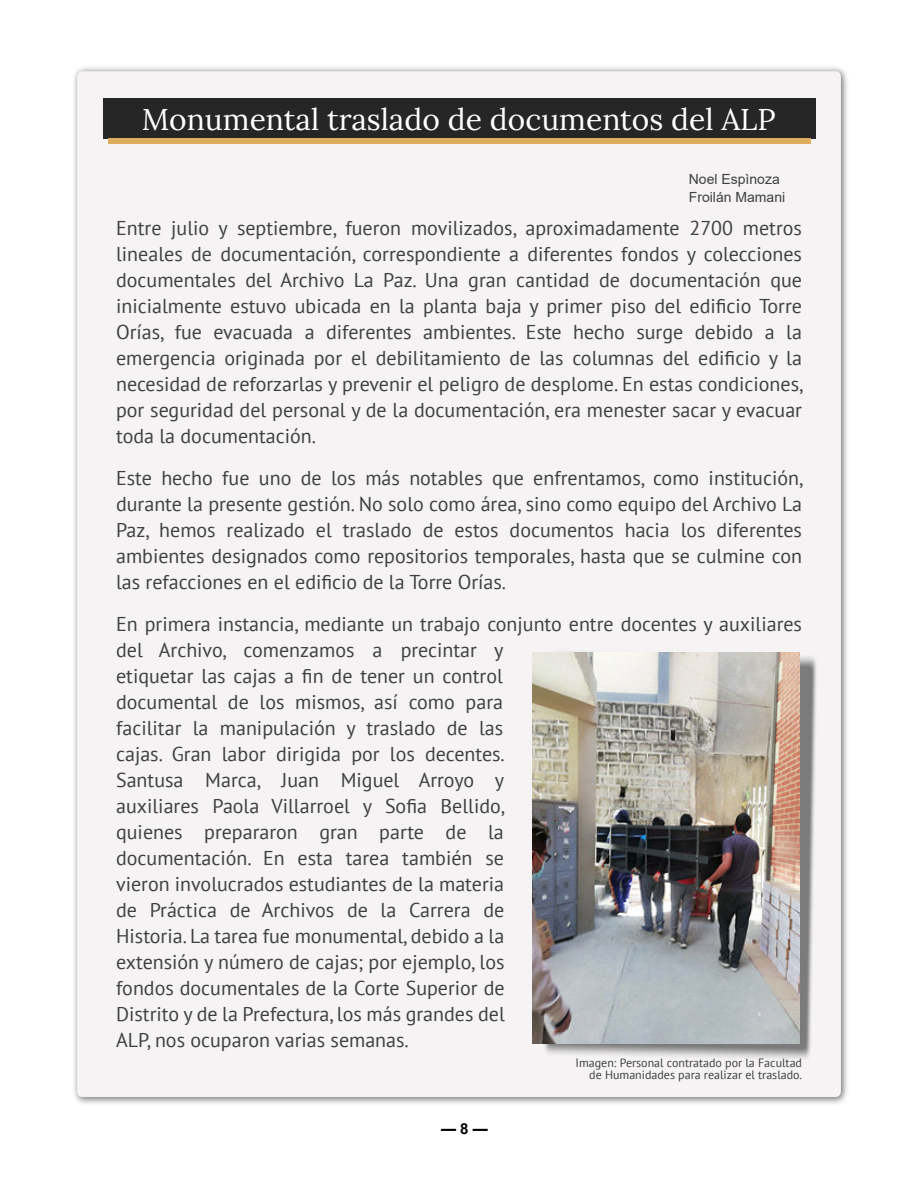
<style>
.page{position:relative;width:918px;height:1188px;background:#fff}
.page>*{position:absolute;margin:0;border:0;box-sizing:border-box;transform-origin:0 0}
.t1{font:30px "Lora";color:#fff}
.t2{font:20px/26px "PT Sans";color:#404040;text-align:justify}
.t3{font:700 15px "Arial";color:#000}
.t4{font:14px/18px "Arial";color:#404040}
.t5{font:12px/12px "PT Sans";color:#404040;text-align:right}
</style>
<div class="page">
<img style="left:74px;top:67px;width:773px;height:1037px">
<div style="left:77px;top:71px;width:764px;height:1026px;background:#f5f3f4"></div>
<div style="left:103px;top:98px;width:713px;height:40px;background:#262626"></div>
<div style="left:108px;top:138px;width:702px;height:6px;background:#deac5d"></div>
<img style="left:542px;top:648px;width:277px;height:414px">
<img style="left:532px;top:653px;width:267px;height:390px">
<h1 class="t1" style="left:142px;top:100px;width:635px">Monumental traslado de documentos del ALP</h1>
<p class="t4" style="left:689px;top:171px;width:98px">Noel Espìnoza<br>Froilán Mamani</p>
<p class="t2" style="left:116px;top:214px;width:689px">Entre julio y septiembre, fueron movilizados, aproximadamente 2700 metros lineales de documentación, correspondiente a diferentes fondos y colecciones documentales del Archivo La Paz. Una gran cantidad de documentación que inicialmente estuvo ubicada en la planta baja y primer piso del edificio Torre Orías, fue evacuada a diferentes ambientes. Este hecho surge debido a la emergencia originada por el debilitamiento de las columnas del edificio y la necesidad de reforzarlas y prevenir el peligro de desplome. En estas condiciones, por seguridad del personal y de la documentación, era menester sacar y evacuar toda la documentación.</p>
<p class="t2" style="left:116px;top:464px;width:689px">Este hecho fue uno de los más notables que enfrentamos, como institución, durante la presente gestión. No solo como área, sino como equipo del Archivo La Paz, hemos realizado el traslado de estos documentos hacia los diferentes ambientes designados como repositorios temporales, hasta que se culmine con las refacciones en el edificio de la Torre Orías.</p>
<p class="t2" style="left:116px;top:610px;width:687px;text-align:left">En primera instancia, mediante un trabajo conjunto entre docentes y auxiliares del Archivo, comenzamos a precintar y<br>etiquetar las cajas a fin de tener un control<br>documental de los mismos, así como para<br>facilitar la manipulación y traslado de las<br>cajas. Gran labor dirigida por los decentes.<br>Santusa Marca, Juan Miguel Arroyo y<br>auxiliares Paola Villarroel y Sofia Bellido,<br>quienes prepararon gran parte de la<br>documentación. En esta tarea también se<br>vieron involucrados estudiantes de la materia<br>de Práctica de Archivos de la Carrera de<br>Historia. La tarea fue monumental, debido a la<br>extensión y número de cajas; por ejemplo, los<br>fondos documentales de la Corte Superior de<br>Distrito y de la Prefectura, los más grandes del<br>ALP, nos ocuparon varias semanas.</p>
<p class="t3" style="left:441px;top:1123px;width:48px">—8—</p>
<p class="t5" style="left:576px;top:1056px;width:228px">Imagen: Personal contratado por la Facultad de Humanidades para realizar el traslado.</p>
</div>
